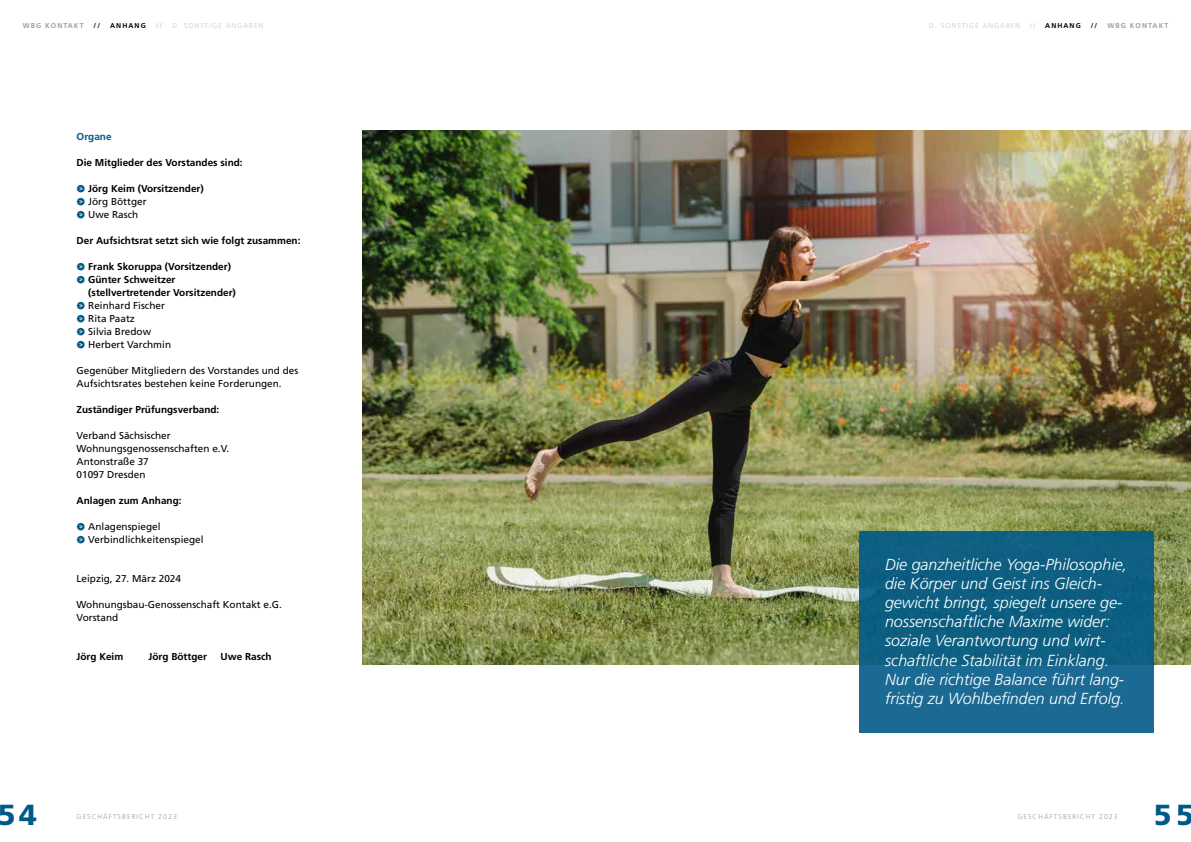
<style>
.page{position:relative;width:1191px;height:842px;background:#fff}
.page>*{position:absolute;margin:0;border:0;box-sizing:border-box;transform-origin:0 0}
.t1{font:900 29px "Frutiger LT Std";color:#005a88}
.t2{font:italic 300 16px/19.2px "Frutiger LT Std";color:#fff}
.t3{font:10px/13px "Frutiger LT Std";color:#000}
.t4{font:700 10px/13px "Frutiger LT Std";color:#000}
.t5{font:700 10px "Frutiger LT Std";color:#005a88}
.t6{font:300 7px "Frutiger LT Std";letter-spacing:.15em;color:#9d9d9c}
.t7{font:300 7px "Frutiger LT Std";letter-spacing:.15em;color:#c6c6c6}
.t8{font:700 7px "Frutiger LT Std";letter-spacing:.15em;color:#9d9d9c}
.t9{font:700 7px "Frutiger LT Std";letter-spacing:.15em;color:#000}
.t10{font:700 7px "Frutiger LT Std";color:#c6c6c6}
.s1{font-family:"SF Compact Rounded";font-weight:500;color:#005a88}
.s2{font-weight:400}
.s3{font-weight:700}
</style>
<div class="page">
<img style="left:363px;top:130px;width:828px;height:535px">
<div style="left:859px;top:531px;width:295px;height:201px;background:linear-gradient(to right,#126388,#116388)"></div>
<p class="t8" style="left:23px;top:21px;width:62px">WBG KONTAKT</p>
<p class="t9" style="left:94px;top:21px;width:8px">//</p>
<p class="t9" style="left:110px;top:21px;width:37px">ANHANG</p>
<p class="t10" style="left:156px;top:21px;width:8px">//</p>
<p class="t7" style="left:172px;top:22px;width:92px">D. SONSTIGE ANGABEN</p>
<p class="t7" style="left:929px;top:22px;width:92px">D. SONSTIGE ANGABEN</p>
<p class="t7" style="left:1030px;top:22px;width:6px">//</p>
<p class="t9" style="left:1045px;top:21px;width:37px">ANHANG</p>
<p class="t9" style="left:1090px;top:21px;width:8px">//</p>
<p class="t8" style="left:1107px;top:21px;width:62px">WBG KONTAKT</p>
<p class="t5" style="left:77px;top:131px;width:37px">Organe</p>
<p class="t4" style="left:77px;top:156px;width:168px">Die Mitglieder des Vorstandes sind:</p>
<p class="t4" style="left:77px;top:182px;width:129px"><span class="s1">&gt;⃝●</span> Jörg Keim (Vorsitzender) <span class="s1">&gt;⃝●</span> <span class="s2">Jörg Böttger<br></span><span class="s1">&gt;⃝●</span> <span class="s2">Uwe Rasch</span></p>
<p class="t4" style="left:77px;top:234px;width:225px">Der Aufsichtsrat setzt sich wie folgt zusammen:</p>
<p class="t4" style="left:77px;top:260px;width:156px"><span class="s1">&gt;⃝●</span> Frank Skoruppa (Vorsitzender) <span class="s1">&gt;⃝●</span> Günter Schweitzer</p>
<p class="t3" style="left:77px;top:286px;width:161px;text-indent:12px"><span class="s3">(stellvertretender Vorsitzender) </span><span class="s1">&gt;⃝●</span> Reinhard Fischer<br><span class="s1">&gt;⃝●</span> Rita Paatz<br><span class="s1">&gt;⃝●</span> Silvia Bredow<br><span class="s1">&gt;⃝●</span> Herbert Varchmin</p>
<p class="t3" style="left:77px;top:364px;width:223px">Gegenüber Mitgliedern des Vorstandes und des<br>Aufsichtsrates bestehen keine Forderungen.</p>
<p class="t4" style="left:77px;top:403px;width:144px">Zuständiger Prüfungsverband:</p>
<p class="t3" style="left:77px;top:429px;width:154px">Verband Sächsischer<br>Wohnungsgenossenschaften e.V.<br>Antonstraße 37<br>01097 Dresden</p>
<p class="t4" style="left:77px;top:494px;width:107px">Anlagen zum Anhang:</p>
<p class="t3" style="left:77px;top:520px;width:128px"><span class="s1">&gt;⃝●</span> Anlagenspiegel<br><span class="s1">&gt;⃝●</span> Verbindlichkeitenspiegel</p>
<p class="t3" style="left:77px;top:572px;width:106px">Leipzig, 27. März 2024</p>
<p class="t3" style="left:77px;top:598px;width:207px">Wohnungsbau-Genossenschaft Kontakt e.G.<br>Vorstand</p>
<p class="t4" style="left:77px;top:650px;width:48px">Jörg Keim</p>
<p class="t4" style="left:149px;top:650px;width:60px">Jörg Böttger</p>
<p class="t4" style="left:221px;top:650px;width:53px">Uwe Rasch</p>
<p class="t2" style="left:885px;top:555px;width:244px">Die ganzheitliche Yoga-Philosophie, die Körper und Geist ins Gleich&shy;gewicht bringt, spiegelt unsere ge&shy;nossenschaftliche Maxime wider: soziale Verantwortung und wirt&shy;schaftliche Stabilität im Einklang.<br>Nur die richtige Balance führt lang&shy;fristig zu Wohlbefinden und Erfolg.</p>
<h1 class="t1" style="left:-3px;top:797px;width:41px">54</h1>
<p class="t6" style="left:77px;top:812px;width:102px">GESCHÄFTSBERICHT 2023</p>
<p class="t6" style="left:1017px;top:812px;width:102px">GESCHÄFTSBERICHT 2023</p>
<h1 class="t1" style="left:1154px;top:797px;width:41px">55</h1>
</div>
